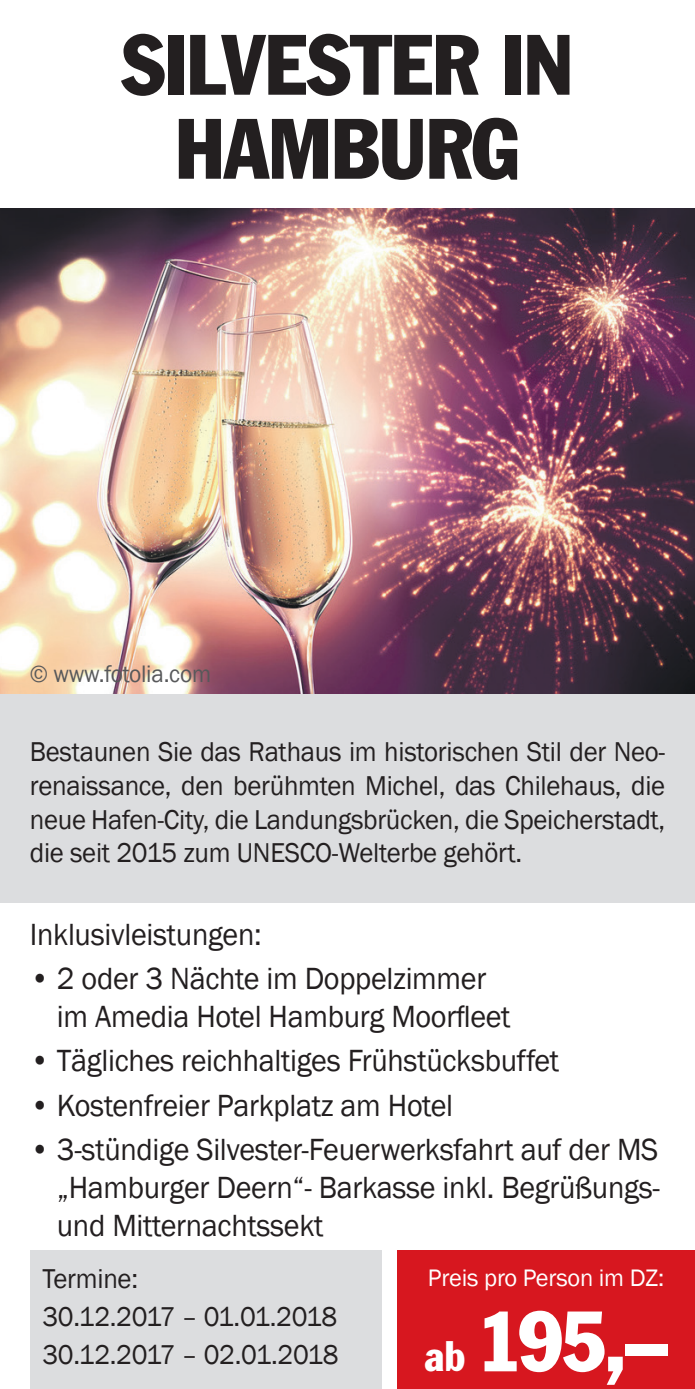
<style>
.page{position:relative;width:695px;height:1389px;background:#fff}
.page>*{position:absolute;margin:0;border:0;box-sizing:border-box;transform-origin:0 0}
.t1{font:condensed 84px/84px "Franklin Gothic";letter-spacing:-.01em;color:#231f20;text-align:center}
.t2{font:condensed 84px "Franklin Gothic";color:#fff}
.t3{font:31.5px/37.8px "Franklin Gothic";letter-spacing:-.01em;color:#231f20;scale:.96 1}
.t4{font:28px/33.6px "Franklin Gothic";letter-spacing:-.01em;color:#231f20;text-align:justify;scale:.96 1}
.t5{font:24.5px "Franklin Gothic";letter-spacing:-.01em;color:#fff}
.t6{font:24.5px "Franklin Gothic";letter-spacing:-.01em;color:#57585a;scale:.96 1}
.s1{font-size:42px}
</style>
<div class="page">
<img style="left:0;top:208px;width:694px;height:486px">
<div style="left:0;top:694px;width:694px;height:209px;background:#dcdddf"></div>
<div style="left:397px;top:1250px;width:297px;height:139px;background:#d7171f"></div>
<div style="left:30px;top:1250px;width:351px;height:139px;background:#dcdddf"></div>
<h1 class="t1" style="left:122px;top:22px;width:453px">SILVESTER IN<br>HAMBURG</h1>
<p class="t6" style="left:30px;top:659px;width:190px">© www.fotolia.com</p>
<p class="t4" style="left:30px;top:736px;width:663px">Bestaunen Sie das Rathaus im historischen Stil der Neo&shy;renaissance, den berühmten Michel, das Chilehaus, die neue Hafen-City, die Landungsbrücken, die Speicherstadt, die seit 2015 zum UNESCO-Welterbe gehört.</p>
<p class="t3" style="left:30px;top:916px;width:243px">Inklusivleistungen:</p>
<p class="t3" style="left:57px;top:960px;width:474px;text-indent:-27px">• 2 oder 3 Nächte im Doppelzimmer im Amedia Hotel Hamburg Moorfleet</p>
<p class="t3" style="left:30px;top:1043px;width:552px">• Tägliches reichhaltiges Frühstücksbuffet</p>
<p class="t3" style="left:30px;top:1087px;width:442px">• Kostenfreier Parkplatz am Hotel</p>
<p class="t3" style="left:57px;top:1131px;width:629px;text-align:justify;text-indent:-27px">• 3-stündige Silvester-Feuerwerksfahrt auf der MS „Hamburger Deern“- Barkasse inkl. Begrüßungs&shy;und Mitternachtssekt</p>
<p class="t5" style="left:428px;top:1263px;width:238px">Preis pro Person im DZ:</p>
<h1 class="t2" style="left:424px;top:1290px;width:244px"><span class="s1">ab</span> 195,–</h1>
<p class="t4" style="left:42px;top:1260px;width:310px;line-height:38.1px;text-align:left">Termine:<br>30.12.2017 – 01.01.2018<br>30.12.2017 – 02.01.2018</p>
</div>
